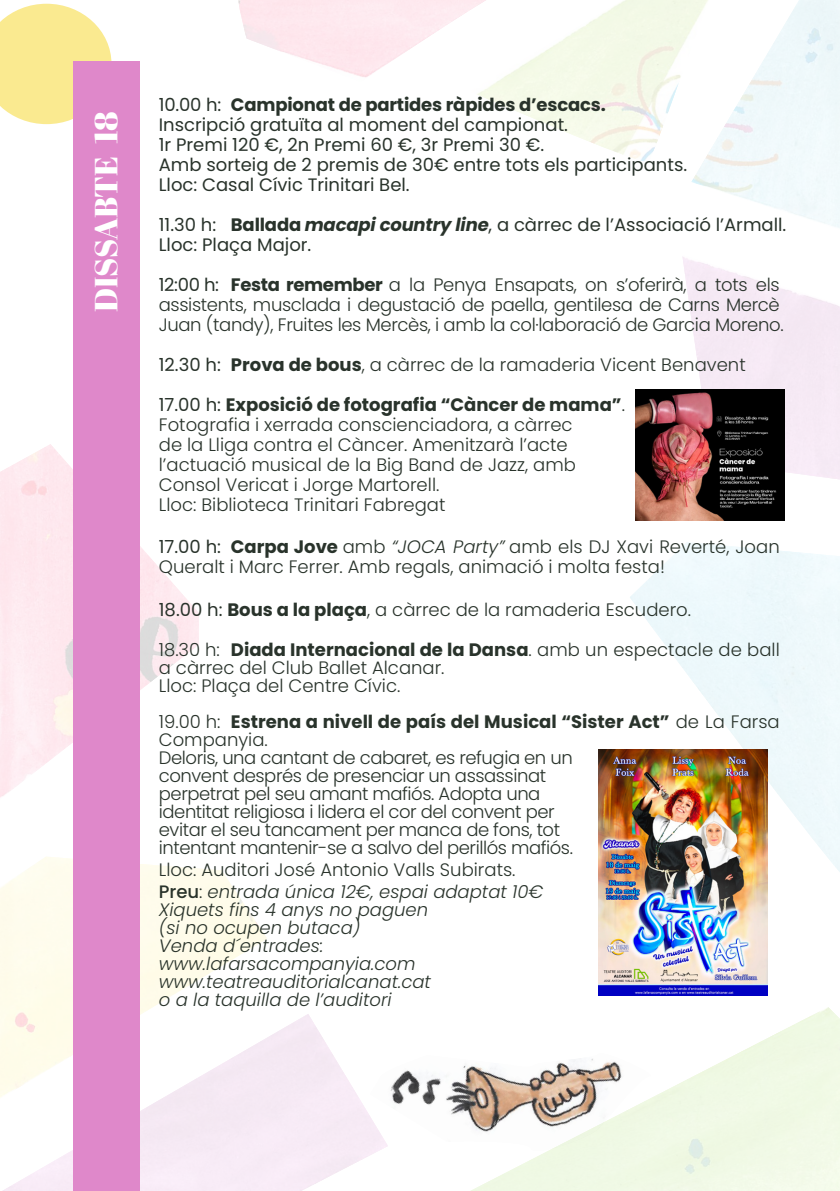
<style>
.page{position:relative;width:840px;height:1191px;background:#fff}
.page>*{position:absolute;margin:0;border:0;box-sizing:border-box;transform-origin:0 0}
.t1{font:32px "Abril Fatface";color:#fff}
.t2{font:300 18px/20px "Poppins";color:#29332b}
.t3{font:300 18px/18px "Poppins";letter-spacing:-.025em;color:#29332b}
.t4{font:18px/20px "Poppins";color:#29332b}
.t5{font:300 18px/20px "Poppins";letter-spacing:-.02em;color:#29332b}
.t6{font:italic 300 18px/18px "Poppins";color:#29332b}
.s1{font-weight:700}
.s2{font-weight:700;font-style:italic}
.s3{font-weight:400}
.s4{font-style:italic}
.s5{font-weight:500}
</style>
<div class="page">
<img style="left:0;top:0;width:839px;height:1191px">
<svg style="left:0;top:4px;width:111px;height:120px;background:#faec9d"></svg>
<div style="left:73px;top:62px;width:66px;height:1129px;background:#df88ca"></div>
<img style="left:370px;top:1053px;width:288px;height:104px">
<img style="left:635px;top:389px;width:149px;height:131px">
<img style="left:598px;top:750px;width:168px;height:245px">
<h1 class="t1" style="left:88px;top:312px;width:203px;rotate:-90deg">DISSABTE 18</h1>
<p class="t4" style="left:159px;top:97px;width:529px">10.00 h: <span class="s1">Campionat de partides ràpides d’escacs.<br></span>Inscripció gratuïta al moment del campionat.<br>1r Premi 120 €, 2n Premi 60 €, 3r Premi 30 €.<br>Amb sorteig de 2 premis de 30€ entre tots els participants.<br>Lloc: Casal Cívic Trinitari Bel.</p>
<p class="t4" style="left:159px;top:217px;width:628px">11.30 h: <span class="s1">Ballada</span> <span class="s2">macapi country line</span>, a càrrec de l’Associació l’Armall.<br>Lloc: Plaça Major.</p>
<p class="t5" style="left:159px;top:275px;width:626px"><span class="s3">12:00 h:</span> <span class="s1">Festa remember</span> a la Penya Ensapats, on s’oferirà, a tots els assistents, musclada i degustació de paella, gentilesa de Carns Mercè<br>Juan (tandy), Fruites les Mercès, i amb la col·laboració de Garcia Moreno.</p>
<p class="t2" style="left:159px;top:355px;width:588px"><span class="s3">12.30 h:</span> <span class="s1">Prova de bous</span>, a càrrec de la ramaderia Vicent Benavent</p>
<p class="t2" style="left:159px;top:395px;width:467px"><span class="s3">17.00 h:</span> <span class="s1">Exposició de fotografia “Càncer de mama”</span>.<br>Fotografia i xerrada conscienciadora, a càrrec<br>de la Lliga contra el Càncer. Amenitzarà l’acte l’actuació musical de la Big Band de Jazz, amb Consol Vericat i Jorge Martorell.<br>Lloc: Biblioteca Trinitari Fabregat</p>
<p class="t2" style="left:159px;top:537px;width:622px"><span class="s3">17.00 h:</span> <span class="s1">Carpa Jove</span> amb <span class="s4">“JOCA Party”</span> amb els DJ Xavi Reverté, Joan<br>Queralt i Marc Ferrer. Amb regals, animació i molta festa!</p>
<p class="t2" style="left:159px;top:590px;width:622px;line-height:39.6px"><span class="s3">18.00 h:</span> <span class="s1">Bous a la plaça</span>, a càrrec de la ramaderia Escudero.<br>18.30 h: <span class="s1">Diada Internacional de la Dansa</span>. amb un espectacle de ball</p>
<p class="t2" style="left:159px;top:659px;width:287px;line-height:18px">a càrrec del Club Ballet Alcanar.<br>Lloc: Plaça del Centre Cívic.</p>
<p class="t3" style="left:159px;top:713px;width:622px">19.00 h: <span class="s1">Estrena a nivell de país del Musical “Sister Act”</span> de La Farsa Companyia.<br>Deloris, una cantant de cabaret, es refugia en un<br>convent després de presenciar un assassinat<br>perpetrat pel seu amant mafiós. Adopta una<br>identitat religiosa i lidera el cor del convent per<br>evitar el seu tancament per manca de fons, tot<br>intentant mantenir-se a salvo del perillós mafiós.</p>
<p class="t2" style="left:159px;top:859px;width:386px;line-height:22px">Lloc: Auditori José Antonio Valls Subirats.<br><span class="s5">Preu</span>: <span class="s4">entrada única 12€, espai adaptat 10€</span></p>
<p class="t6" style="left:159px;top:901px;width:273px">Xiquets fins 4 anys no paguen (si no ocupen butaca)<br>Venda d´entrades: www.lafarsacompanyia.com www.teatreauditorialcanat.cat o a la taquilla de l’auditori</p>
</div>
